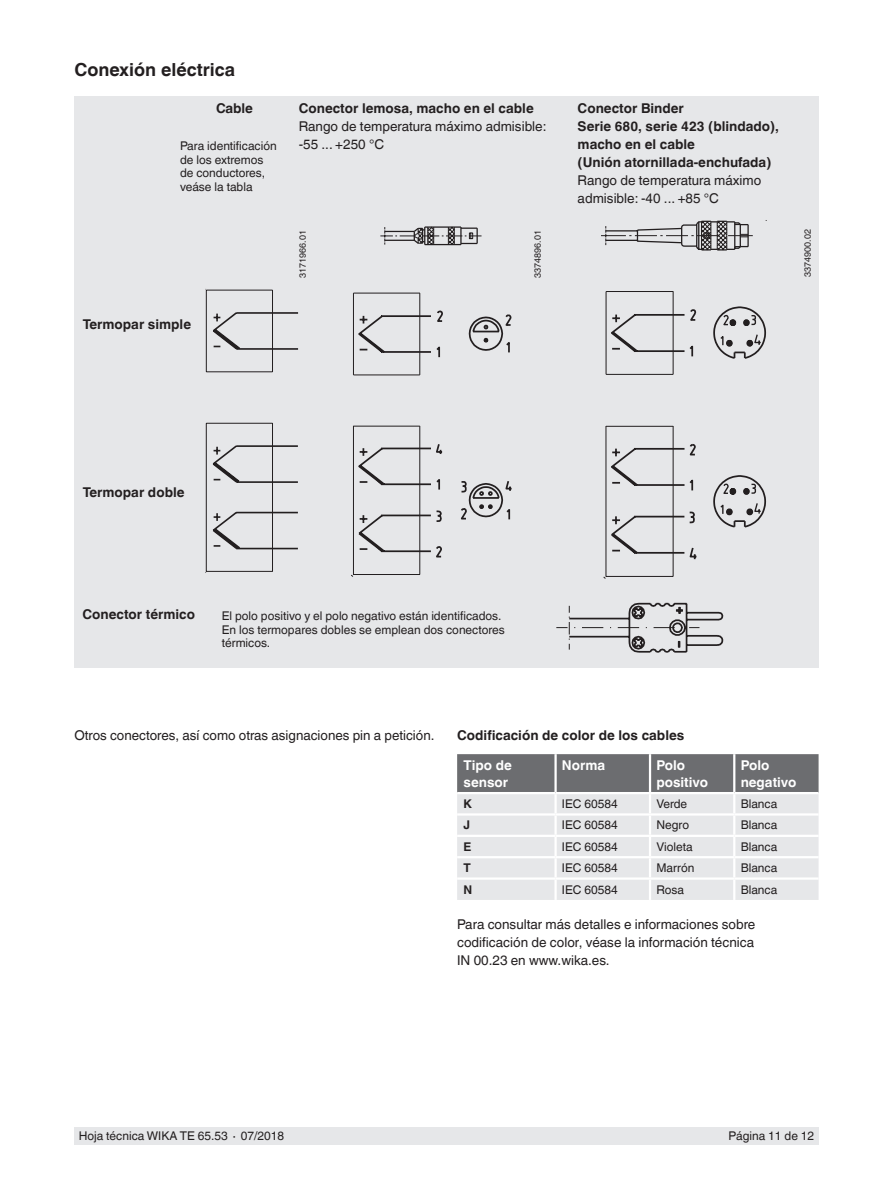
<style>
.page{position:relative;width:893px;height:1188px;background:#fff}
.page>*{position:absolute;margin:0;border:0;box-sizing:border-box;transform-origin:0 0}
.t1{font:700 18px "Helvetica World";color:#231f20}
.t2{font:13.5px/18px "Helvetica World";color:#231f20}
.t3{font:700 13.5px/18px "Helvetica World";color:#231f20}
.t4{font:700 13.5px/16.5px "Helvetica World";color:#fff}
.t5{font:12px/13.5px "Helvetica World";color:#231f20}
.t6{font:700 12px "Helvetica World";color:#231f20}
.t7{font:9px "Helvetica World";color:#231f20}
</style>
<div class="page">
<div style="left:74px;top:1128px;width:745px;height:17px;background:#e6e7e9"></div>
<div style="left:74px;top:96px;width:745px;height:571px;background:#e6e7e9"></div>
<hr style="left:206px;top:290px;width:1px;height:82px;background:#231f20">
<hr style="left:272px;top:290px;width:1px;height:82px;background:#231f20">
<hr style="left:206px;top:423px;width:1px;height:148px;background:#231f20">
<hr style="left:272px;top:423px;width:1px;height:148px;background:#231f20">
<hr style="left:206px;top:290px;width:66px;height:1px;background:#231f20">
<hr style="left:206px;top:371px;width:66px;height:1px;background:#231f20">
<hr style="left:206px;top:423px;width:66px;height:1px;background:#231f20">
<hr style="left:206px;top:571px;width:66px;height:1px;background:#231f20">
<svg style="left:211px;top:312px;width:88px;height:238px"></svg>
<svg style="left:380px;top:226px;width:102px;height:19px"></svg>
<svg style="left:351px;top:292px;width:161px;height:285px"></svg>
<svg style="left:601px;top:220px;width:152px;height:31px"></svg>
<svg style="left:603px;top:291px;width:164px;height:288px"></svg>
<svg style="left:556px;top:602px;width:168px;height:51px"></svg>
<svg style="left:457px;top:754px;width:362px;height:146px;background:#c7c8ca"></svg>
<hr style="left:457px;top:877px;width:99px;height:3px;background:#fff">
<hr style="left:556px;top:877px;width:94px;height:3px;background:#fff">
<hr style="left:554px;top:880px;width:3px;height:20px;background:#fff">
<hr style="left:650px;top:877px;width:84px;height:3px;background:#fff">
<hr style="left:649px;top:880px;width:2px;height:20px;background:#fff">
<hr style="left:734px;top:877px;width:85px;height:3px;background:#fff">
<hr style="left:733px;top:880px;width:2px;height:20px;background:#fff">
<hr style="left:457px;top:792px;width:99px;height:2px;background:#fff">
<hr style="left:556px;top:792px;width:94px;height:2px;background:#fff">
<hr style="left:650px;top:792px;width:84px;height:2px;background:#fff">
<hr style="left:734px;top:792px;width:85px;height:2px;background:#fff">
<h1 class="t1" style="left:74px;top:59px;width:162px">Conexión eléctrica</h1>
<p class="t3" style="left:216px;top:99px;width:38px">Cable</p>
<p class="t3" style="left:299px;top:99px;width:237px">Conector lemosa, macho en el cable</p>
<p class="t2" style="left:299px;top:117px;width:249px">Rango de temperatura máximo admisible: -55 ... +250 °C</p>
<p class="t5" style="left:180px;top:139px;width:98px">Para identificación de los extremos de conductores, veáse la tabla</p>
<p class="t3" style="left:83px;top:316px;width:110px">Termopar simple</p>
<p class="t7" style="left:298px;top:278px;width:49px;rotate:-90deg">3171966.01</p>
<p class="t7" style="left:532px;top:278px;width:49px;rotate:-90deg">3374896.01</p>
<p class="t3" style="left:578px;top:99px;width:203px">Conector Binder<br>Serie 680, serie 423 (blindado), macho en el cable<br>(Unión atornillada-enchufada)</p>
<p class="t2" style="left:578px;top:171px;width:185px">Rango de temperatura máximo admisible: -40 ... +85 °C</p>
<p class="t7" style="left:802px;top:277px;width:49px;rotate:-90deg">3374900.02</p>
<p class="t3" style="left:83px;top:483px;width:103px">Termopar doble</p>
<p class="t3" style="left:82px;top:605px;width:114px">Conector térmico</p>
<p class="t5" style="left:222px;top:609px;width:285px">El polo positivo y el polo negativo están identificados.<br>En los termopares dobles se emplean dos conectores térmicos.</p>
<p class="t2" style="left:74px;top:726px;width:362px">Otros conectores, así como otras asignaciones pin a petición.</p>
<p class="t3" style="left:457px;top:726px;width:229px">Codificación de color de los cables</p>
<p class="t4" style="left:463px;top:757px;width:50px">Tipo de sensor</p>
<p class="t4" style="left:562px;top:757px;width:45px">Norma</p>
<p class="t4" style="left:656px;top:757px;width:53px">Polo positivo</p>
<p class="t4" style="left:741px;top:757px;width:57px">Polo negativo</p>
<p class="t6" style="left:463px;top:797px;width:10px">K</p>
<p class="t5" style="left:562px;top:797px;width:57px">IEC 60584</p>
<p class="t5" style="left:656px;top:797px;width:32px">Verde</p>
<p class="t5" style="left:741px;top:797px;width:38px">Blanca</p>
<p class="t6" style="left:463px;top:818px;width:8px">J</p>
<p class="t5" style="left:562px;top:819px;width:57px">IEC 60584</p>
<p class="t5" style="left:656px;top:819px;width:34px">Negro</p>
<p class="t5" style="left:741px;top:819px;width:38px">Blanca</p>
<p class="t6" style="left:463px;top:840px;width:9px">E</p>
<p class="t5" style="left:562px;top:840px;width:57px">IEC 60584</p>
<p class="t5" style="left:656px;top:840px;width:38px">Violeta</p>
<p class="t5" style="left:741px;top:840px;width:38px">Blanca</p>
<p class="t6" style="left:463px;top:861px;width:9px">T</p>
<p class="t5" style="left:562px;top:861px;width:57px">IEC 60584</p>
<p class="t5" style="left:656px;top:861px;width:39px">Marrón</p>
<p class="t5" style="left:741px;top:861px;width:38px">Blanca</p>
<p class="t6" style="left:463px;top:882px;width:10px">N</p>
<p class="t5" style="left:562px;top:883px;width:57px">IEC 60584</p>
<p class="t5" style="left:656px;top:883px;width:29px">Rosa</p>
<p class="t5" style="left:741px;top:883px;width:38px">Blanca</p>
<p class="t2" style="left:457px;top:915px;width:300px;text-align:justify">Para consultar más detalles e informaciones sobre codificación de color, véase la información técnica IN 00.23 en www.wika.es.</p>
<p class="t5" style="left:79px;top:1130px;width:207px">Hoja técnica WIKA TE 65.53 ∙ 07/2018</p>
<p class="t5" style="left:728px;top:1130px;width:87px">Página 11 de 12</p>
</div>
